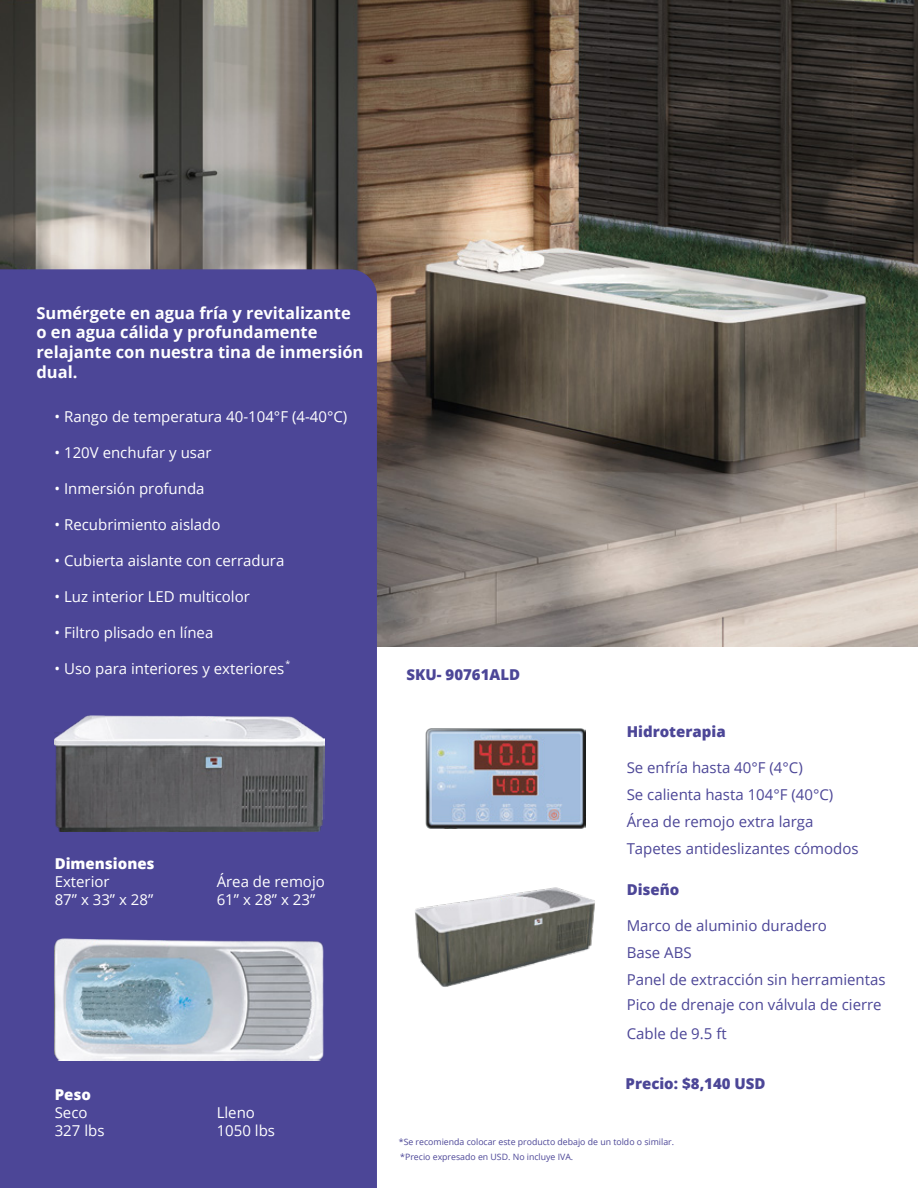
<style>
.page{position:relative;width:918px;height:1188px;background:#fff}
.page>*{position:absolute;margin:0;border:0;box-sizing:border-box;transform-origin:0 0}
.t1{font:700 16.5px/19.8px "Open Sans";color:#fff}
.t2{font:15px/18px "Open Sans";color:#fff}
.t3{font:15px/27px "Open Sans";color:#4c4697}
.t4{font:800 15px "Open Sans";color:#4c4697}
.t5{font:800 15px "Open Sans";color:#fff}
.t6{font:8.7px/15.5px "Open Sans";color:#4c4697}
.t7{font:8.7px "Open Sans";color:#fff}
</style>
<div class="page">
<img style="left:1px;top:0;width:917px;height:646px">
<div style="left:0;top:269px;width:377px;height:919px;background:#4c4697"></div>
<img style="left:55px;top:938px;width:270px;height:123px">
<img style="left:55px;top:715px;width:270px;height:117px">
<img style="left:426px;top:728px;width:160px;height:100px">
<img style="left:415px;top:887px;width:180px;height:100px">
<p class="t1" style="left:36px;top:302px;width:329px">Sumérgete en agua fría y revitalizante o en agua cálida y profundamente relajante con nuestra tina de inmersión dual.</p>
<p class="t2" style="left:55px;top:407px;width:294px">• Rango de temperatura 40-104°F (4-40°C)</p>
<p class="t2" style="left:55px;top:443px;width:159px">• 120V enchufar y usar</p>
<p class="t2" style="left:55px;top:479px;width:151px">• Inmersión profunda</p>
<p class="t2" style="left:55px;top:515px;width:167px">• Recubrimiento aislado</p>
<p class="t2" style="left:55px;top:551px;width:231px">• Cubierta aislante con cerradura</p>
<p class="t2" style="left:55px;top:587px;width:197px">• Luz interior LED multicolor</p>
<p class="t2" style="left:55px;top:623px;width:160px">• Filtro plisado en línea</p>
<p class="t7" style="left:285px;top:658px;width:6px">*</p>
<p class="t2" style="left:55px;top:659px;width:231px">• Uso para interiores y exteriores</p>
<p class="t5" style="left:55px;top:852px;width:101px">Dimensiones</p>
<p class="t2" style="left:55px;top:872px;width:100px">Exterior<br>87” x 33” x 28”</p>
<p class="t2" style="left:217px;top:872px;width:110px">Área de remojo<br>61” x 28” x 23”</p>
<p class="t5" style="left:55px;top:1083px;width:38px">Peso</p>
<p class="t2" style="left:55px;top:1103px;width:51px">Seco<br>327 lbs</p>
<p class="t2" style="left:217px;top:1103px;width:60px">Lleno<br>1050 lbs</p>
<p class="t4" style="left:407px;top:663px;width:115px">SKU- 90761ALD</p>
<p class="t4" style="left:627px;top:720px;width:101px">Hidroterapia</p>
<p class="t3" style="left:627px;top:753px;width:233px">Se enfría hasta 40°F (4°C)<br>Se calienta hasta 104°F (40°C)<br>Área de remojo extra larga<br>Tapetes antideslizantes cómodos</p>
<p class="t4" style="left:627px;top:878px;width:54px">Diseño</p>
<p class="t3" style="left:627px;top:911px;width:260px">Marco de aluminio duradero<br>Base ABS<br>Panel de extracción sin herramientas</p>
<p class="t3" style="left:627px;top:991px;width:257px">Pico de drenaje con válvula de cierre</p>
<p class="t3" style="left:627px;top:1019px;width:102px">Cable de 9.5 ft</p>
<p class="t4" style="left:626px;top:1072px;width:142px">Precio: $8,140 USD</p>
<p class="t6" style="left:399px;top:1134px;width:277px">*Se recomienda colocar este producto debajo de un toldo o similar. *Precio expresado en USD. No incluye IVA.</p>
</div>
